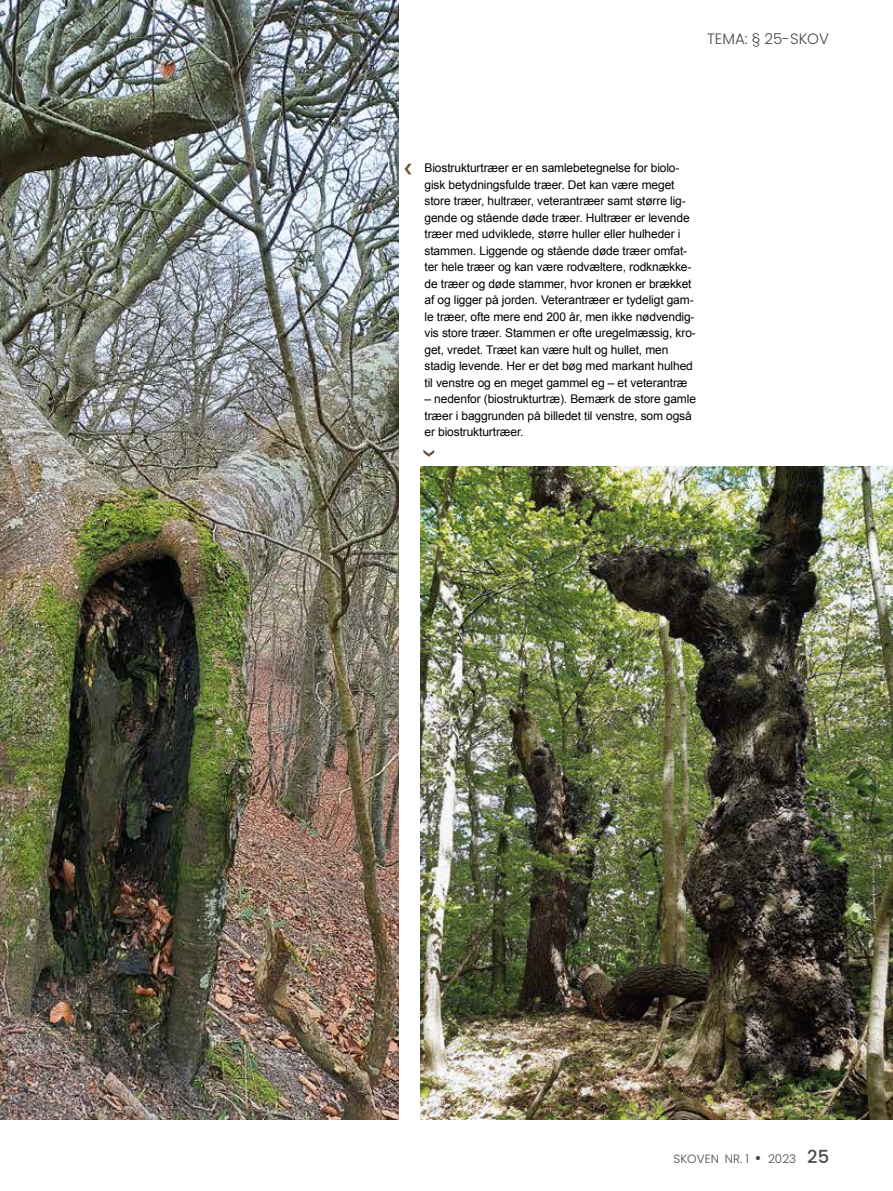
<style>
.page{position:relative;width:893px;height:1191px;background:#fff}
.page>*{position:absolute;margin:0;border:0;box-sizing:border-box;transform-origin:0 0}
.t1{font:300 15px "Poppins";color:#454949}
.t2{font:12px/16.5px "Arial";letter-spacing:-.01em;color:#000}
.t3{font:300 12px "Poppins";color:#4a4a49}
.s1{font-size:18px}
.s2{font-weight:500;font-size:18px}
</style>
<div class="page">
<img style="left:0;top:0;width:399px;height:1119px">
<img style="left:421px;top:467px;width:472px;height:652px">
<svg style="left:423px;top:450px;width:11px;height:7px"></svg>
<svg style="left:404px;top:164px;width:8px;height:10px"></svg>
<p class="t1" style="left:707px;top:31px;width:123px">TEMA: § 25-SKOV</p>
<p class="t2" style="left:424px;top:160px;width:273px">Biostrukturtræer er en samlebetegnelse for biolo&shy;gisk betydningsfulde træer. Det kan være meget store træer, hultræer, veterantræer samt større lig&shy;gende og stående døde træer. Hultræer er levende træer med udviklede, større huller eller hulheder i stammen. Liggende og stående døde træer omfat&shy;ter hele træer og kan være rodvæltere, rodknække&shy;de træer og døde stammer, hvor kronen er brækket af og ligger på jorden. Veterantræer er tydeligt gam&shy;le træer, ofte mere end 200 år, men ikke nødvendig&shy;vis store træer. Stammen er ofte uregelmæssig, kro&shy;get, vredet. Træet kan være hult og hullet, men stadig levende. Her er det bøg med markant hulhed til venstre og en meget gammel eg – et veterantræ</p>
<p class="t2" style="left:424px;top:391px;width:273px">– nedenfor (biostrukturtræ). Bemærk de store gamle træer i baggrunden på billedet til venstre, som også er biostrukturtræer.</p>
<p class="t3" style="left:674px;top:1151px;width:157px">SKOVEN NR. 1 <span class="s1">•</span> 2023 <span class="s2">25</span></p>
</div>
